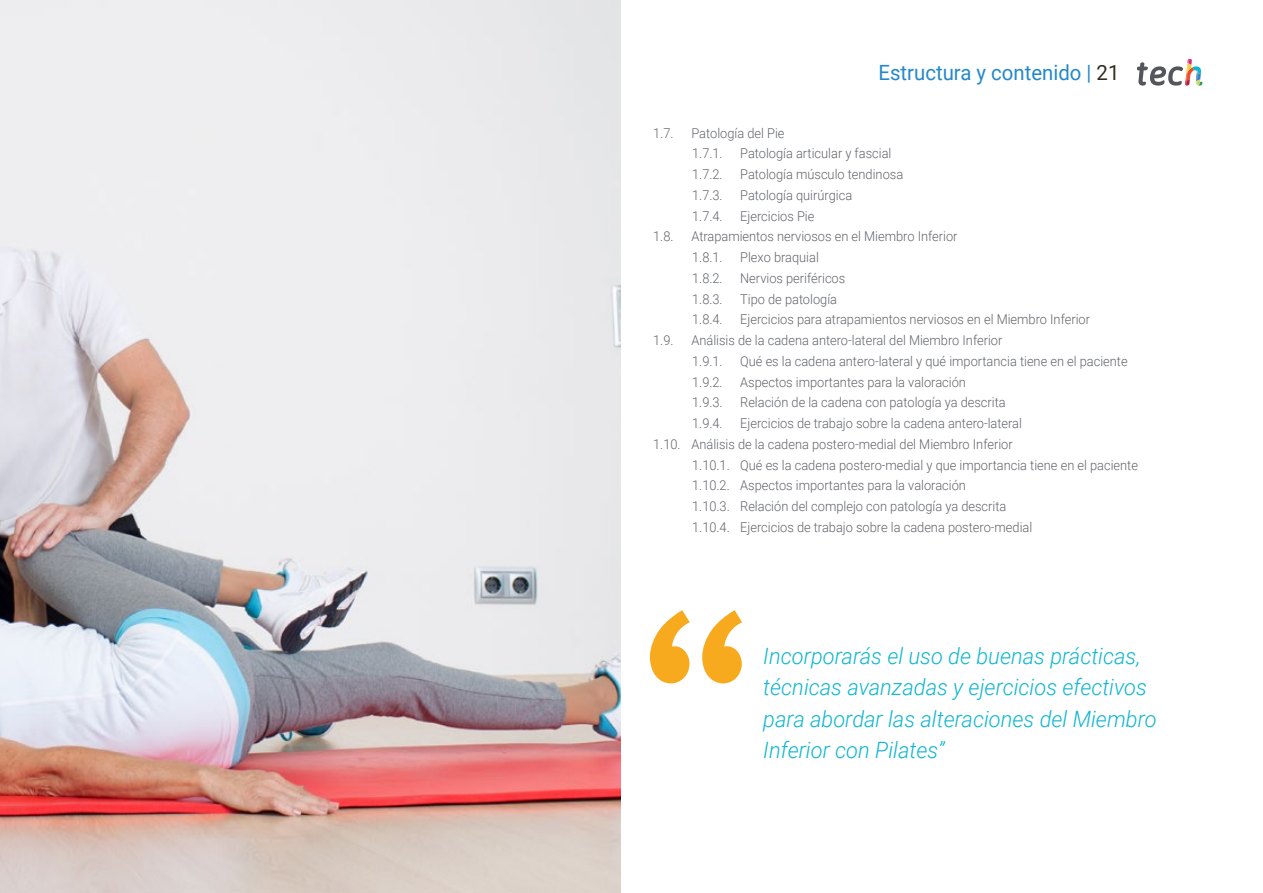
<style>
.page{position:relative;width:1263px;height:893px;background:#fff}
.page>*{position:absolute;margin:0;border:0;box-sizing:border-box;transform-origin:0 0}
.t1{font:italic 300 22.5px/31.5px "Roboto";color:#0fb6cf}
.t2{font:21px "Roboto";color:#2488c9}
.t3{font:300 13.5px/20.7px "Roboto";color:#61646a;scale:.95 1}
.s1{color:#312e20}
</style>
<div class="page">
<svg style="left:1137px;top:59px;width:65px;height:27px"></svg>
<svg style="left:650px;top:610px;width:92px;height:73px"></svg>
<img style="left:0;top:0;width:621px;height:893px">
<h2 class="t2" style="left:878px;top:57px;width:242px">Estructura y contenido | <span class="s1">21</span></h2>
<p class="t3" style="left:653px;top:122px;width:23px">1.7.</p>
<p class="t3" style="left:691px;top:122px;width:99px">Patología del Pie<br>1.7.1.</p>
<p class="t3" style="left:740px;top:143px;width:161px">Patología articular y fascial</p>
<p class="t3" style="left:692px;top:164px;width:34px">1.7.2.</p>
<p class="t3" style="left:740px;top:164px;width:173px">Patología músculo tendinosa</p>
<p class="t3" style="left:692px;top:184px;width:34px">1.7.3.</p>
<p class="t3" style="left:740px;top:184px;width:119px">Patología quirúrgica</p>
<p class="t3" style="left:692px;top:205px;width:34px">1.7.4.</p>
<p class="t3" style="left:740px;top:205px;width:80px">Ejercicios Pie</p>
<p class="t3" style="left:653px;top:226px;width:23px">1.8.</p>
<p class="t3" style="left:691px;top:226px;width:282px">Atrapamientos nerviosos en el Miembro Inferior<br>1.8.1.</p>
<p class="t3" style="left:740px;top:247px;width:84px">Plexo braquial</p>
<p class="t3" style="left:692px;top:267px;width:34px">1.8.2.</p>
<p class="t3" style="left:740px;top:267px;width:112px">Nervios periféricos</p>
<p class="t3" style="left:692px;top:288px;width:34px">1.8.3.</p>
<p class="t3" style="left:740px;top:288px;width:103px">Tipo de patología</p>
<p class="t3" style="left:692px;top:309px;width:34px">1.8.4.</p>
<p class="t3" style="left:740px;top:309px;width:370px">Ejercicios para atrapamientos nerviosos en el Miembro Inferior</p>
<p class="t3" style="left:653px;top:330px;width:23px">1.9.</p>
<p class="t3" style="left:691px;top:330px;width:329px">Análisis de la cadena antero-lateral del Miembro Inferior<br>1.9.1.</p>
<p class="t3" style="left:740px;top:350px;width:409px">Qué es la cadena antero-lateral y qué importancia tiene en el paciente</p>
<p class="t3" style="left:692px;top:371px;width:34px">1.9.2.</p>
<p class="t3" style="left:740px;top:371px;width:239px">Aspectos importantes para la valoración</p>
<p class="t3" style="left:692px;top:392px;width:34px">1.9.3.</p>
<p class="t3" style="left:740px;top:392px;width:281px">Relación de la cadena con patología ya descrita</p>
<p class="t3" style="left:692px;top:413px;width:34px">1.9.4.</p>
<p class="t3" style="left:740px;top:413px;width:298px">Ejercicios de trabajo sobre la cadena antero-lateral</p>
<p class="t3" style="left:653px;top:433px;width:380px">1.10. Análisis de la cadena postero-medial del Miembro Inferior</p>
<p class="t3" style="left:692px;top:454px;width:471px">1.10.1. Qué es la cadena postero-medial y que importancia tiene en el paciente</p>
<p class="t3" style="left:692px;top:475px;width:290px">1.10.2. Aspectos importantes para la valoración</p>
<p class="t3" style="left:692px;top:496px;width:332px">1.10.3. Relación del complejo con patología ya descrita</p>
<p class="t3" style="left:692px;top:516px;width:359px">1.10.4. Ejercicios de trabajo sobre la cadena postero-medial</p>
<h1 class="t1" style="left:763px;top:639px;width:395px">Incorporarás el uso de buenas prácticas, técnicas avanzadas y ejercicios efectivos para abordar las alteraciones del Miembro Inferior con Pilates”</h1>
</div>
